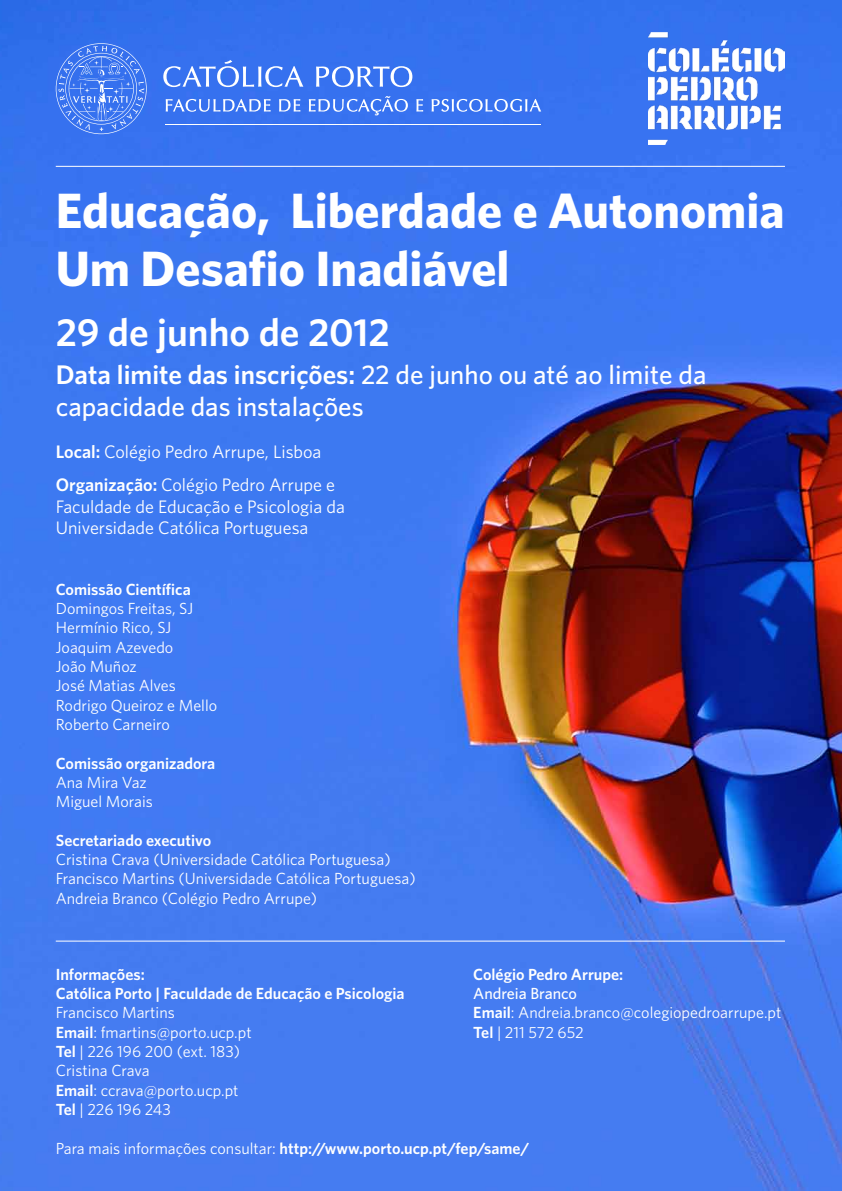
<style>
.page{position:relative;width:842px;height:1191px;background:#fff}
.page>*{position:absolute;margin:0;border:0;box-sizing:border-box;transform-origin:0 0}
.t1{font:700 49.7px/58.3px "Whitney";color:#fff}
.t2{font:600 39.2px "Whitney";color:#fff}
.t3{font:500 26.9px/32.3px "Whitney";color:#fff}
.t4{font:18.1px/33.1px "Whitney";color:#fff}
.t5{font:16.1px/19.3px "Whitney";color:#fff}
.t6{font:600 16.1px/19.3px "Whitney";color:#fff}
.s1{font-weight:600}
.s2{font-weight:500}
.s3{font-weight:400}
</style>
<div class="page">
<img style="left:0;top:0;width:842px;height:1191px">
<svg style="left:163px;top:60px;width:140px;height:27px;background:#5f8ef2"></svg>
<svg style="left:316px;top:66px;width:96px;height:21px"></svg>
<svg style="left:56px;top:43px;width:91px;height:91px;background:#5083f0"></svg>
<hr style="left:166px;top:124px;width:375px;height:1px;background:#fff">
<svg style="left:166px;top:99px;width:105px;height:13px"></svg>
<svg style="left:279px;top:99px;width:21px;height:13px"></svg>
<svg style="left:309px;top:96px;width:99px;height:19px;background:#5f8ef3"></svg>
<svg style="left:416px;top:99px;width:7px;height:13px"></svg>
<svg style="left:432px;top:99px;width:109px;height:13px"></svg>
<img style="left:649px;top:33px;width:136px;height:112px">
<hr style="left:56px;top:166px;width:729px;height:1px;background:#fff">
<hr style="left:56px;top:940px;width:729px;height:1px;background:#fff">
<h1 class="t1" style="left:56px;top:180px;width:730px">Educação, Liberdade e Autonomia<br>Um Desafio Inadiável</h1>
<h2 class="t2" style="left:56px;top:306px;width:336px">29 de junho de 2012</h2>
<h3 class="t3" style="left:56px;top:358px;width:652px"><span class="s1">Data limite das inscrições:</span> 22 de junho ou até ao limite da capacidade das instalações</h3>
<p class="t4" style="left:56px;top:434px;width:281px"><span class="s1">Local:</span> Colégio Pedro Arrupe, Lisboa<br><span class="s1">Organização:</span> Colégio Pedro Arrupe e</p>
<p class="t4" style="left:56px;top:495px;width:291px;line-height:21.7px">Faculdade de Educação e Psicologia da<br>Universidade Católica Portuguesa</p>
<p class="t6" style="left:56px;top:579px;width:137px">Comissão Científica</p>
<p class="t5" style="left:56px;top:598px;width:163px">Domingos Freitas, SJ<br>Hermínio Rico, SJ<br>Joaquim Azevedo<br>João Muñoz<br>José Matias Alves<br>Rodrigo Queiroz e Mello<br>Roberto Carneiro</p>
<p class="t6" style="left:56px;top:753px;width:161px">Comissão organizadora</p>
<p class="t5" style="left:56px;top:772px;width:99px">Ana Mira Vaz<br>Miguel Morais</p>
<p class="t6" style="left:56px;top:830px;width:157px">Secretariado executivo</p>
<p class="t5" style="left:56px;top:849px;width:361px">Cristina Crava (Universidade Católica Portuguesa)<br>Francisco Martins (Universidade Católica Portuguesa)<br>Andreia Branco (Colégio Pedro Arrupe)</p>
<p class="t6" style="left:473px;top:964px;width:152px">Colégio Pedro Arrupe:</p>
<p class="t5" style="left:473px;top:983px;width:310px"><span class="s2">Andreia Branco<br></span><span class="s1">Email</span>: Andreia.branco@colegiopedroarrupe.pt<br><span class="s1">Tel</span> | 211 572 652</p>
<p class="t6" style="left:56px;top:964px;width:350px">Informações:<br>Católica Porto | Faculdade de Educação e Psicologia</p>
<p class="t5" style="left:56px;top:1002px;width:197px">Francisco Martins<br><span class="s1">Email</span>: fmartins@porto.ucp.pt<br><span class="s1">Tel</span> | 226 196 200 (ext. 183)<br>Cristina Crava<br><span class="s1">Email</span>: ccrava@porto.ucp.pt<br><span class="s1">Tel</span> | 226 196 243</p>
<p class="t6" style="left:56px;top:1138px;width:475px"><span class="s3">Para mais informações consultar:</span> http://www.porto.ucp.pt/fep/same/</p>
</div>
